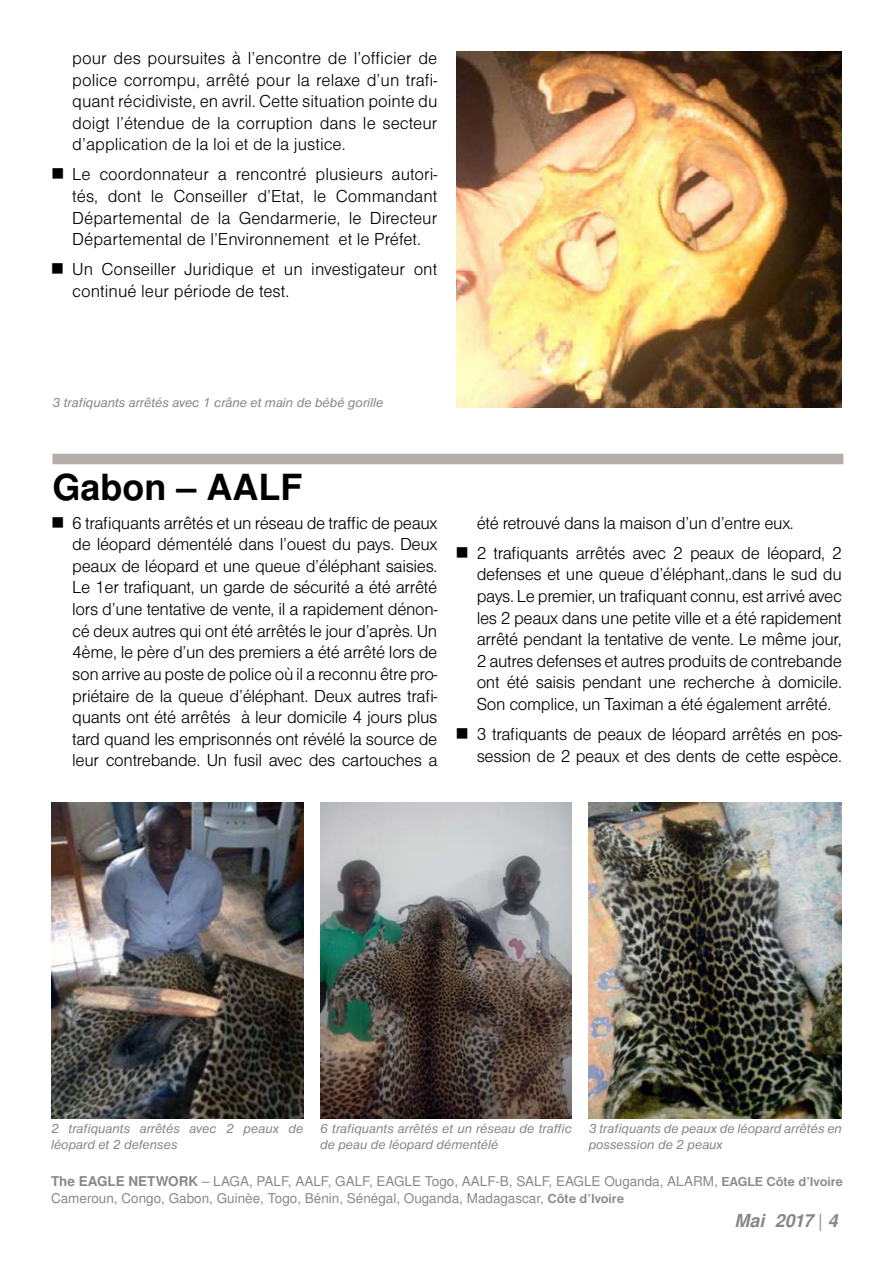
<style>
.page{position:relative;width:893px;height:1263px;background:#fff}
.page>*{position:absolute;margin:0;border:0;box-sizing:border-box;transform-origin:0 0}
.t1{font:700 36px "Nimbus Sans LOT";color:#000}
.t2{font:18px/21.6px "Nimbus Sans DOT Ligh";letter-spacing:-.02em;color:#000;text-align:justify}
.t3{font:18px/21.6px "Nimbus Sans DOT Ligh";color:#000}
.t4{font:italic 700 18px "Nimbus Sans LOT";color:#87888a}
.t5{font:italic 13.5px/16.2px "Nimbus Sans DOT";color:#87888a}
.t6{font:13.5px/16.2px "Nimbus Sans LOT";color:#87888a}
.s1{font-weight:700}
.s2{font-family:"Nimbus Sans DOT";font-weight:700}
.s3{font-weight:400;font-style:normal}
</style>
<div class="page">
<div style="left:52px;top:454px;width:791px;height:10px;background:#b5adaa"></div>
<img style="left:589px;top:802px;width:253px;height:316px">
<img style="left:52px;top:802px;width:251px;height:316px">
<img style="left:320px;top:802px;width:252px;height:316px">
<img style="left:457px;top:51px;width:385px;height:356px">
<p class="t2" style="left:72px;top:47px;width:367px">pour des poursuites à l’encontre de l’officier de police corrompu, arrêté pour la relaxe d’un trafi&shy;quant récidiviste, en avril. Cette situation pointe du doigt l’étendue de la corruption dans le secteur d’application de la loi et de la justice.</p>
<p class="t2" style="left:72px;top:164px;width:367px">Le coordonnateur a rencontré plusieurs autori&shy;tés, dont le Conseiller d’Etat, le Commandant Départemental de la Gendarmerie, le Directeur Départemental de l’Environnement et le Préfet.</p>
<p class="t3" style="left:72px;top:259px;width:367px">Un Conseiller Juridique et un investigateur ont continué leur période de test.</p>
<p class="t5" style="left:52px;top:395px;width:333px">3 trafiquants arrêtés avec 1 crâne et main de bébé gorille</p>
<h1 class="t1" style="left:52px;top:466px;width:252px">Gabon – AALF</h1>
<p class="t2" style="left:72px;top:512px;width:367px">6 trafiquants arrêtés et un réseau de traffic de peaux de léopard démentélé dans l’ouest du pays. Deux peaux de léopard et une queue d’éléphant saisies.<br>Le 1er trafiquant, un garde de sécurité a été arrêté lors d’une tentative de vente, il a rapidement dénon&shy;cé deux autres qui ont été arrêtés le jour d’après. Un 4ème, le père d’un des premiers a été arrêté lors de son arrive au poste de police où il a reconnu être pro&shy;priétaire de la queue d’éléphant. Deux autres trafi&shy;quants ont été arrêtés à leur domicile 4 jours plus tard quand les emprisonnés ont révélé la source de leur contrebande. Un fusil avec des cartouches a</p>
<p class="t2" style="left:477px;top:508px;width:367px;line-height:30.2px">été retrouvé dans la maison d’un d’entre eux.<br>2 trafiquants arrêtés avec 2 peaux de léopard, 2</p>
<p class="t2" style="left:477px;top:564px;width:367px">defenses et une queue d’éléphant,.dans le sud du pays. Le premier, un trafiquant connu, est arrivé avec les 2 peaux dans une petite ville et a été rapidement arrêté pendant la tentative de vente. Le même jour, 2 autres defenses et autres produits de contrebande ont été saisis pendant une recherche à domicile.<br>Son complice, un Taximan a été également arrêté.</p>
<p class="t2" style="left:477px;top:723px;width:367px">3 trafiquants de peaux de léopard arrêtés en pos&shy;session de 2 peaux et des dents de cette espèce.</p>
<p class="t5" style="left:51px;top:1121px;width:254px">2 trafiquants arrêtés avec 2 peaux de léopard et 2 defenses</p>
<p class="t5" style="left:320px;top:1121px;width:253px">6 trafiquants arrêtés et un réseau de traffic de peau de léopard démentélé</p>
<p class="t5" style="left:589px;top:1121px;width:255px">3 trafiquants de peaux de léopard arrêtés en possession de 2 peaux</p>
<p class="t6" style="left:51px;top:1174px;width:793px"><span class="s1">The EAGLE NETWORK</span> – LAGA, PALF, AALF, GALF, EAGLE Togo, AALF-B, SALF, EAGLE Ouganda, ALARM, <span class="s2">EAGLE Côte d’Ivoire<br></span>Cameroun, Congo, Gabon, Guinèe, Togo, Bénin, Sénégal, Ouganda, Madagascar, <span class="s2">Côte d’Ivoire</span></p>
<p class="t4" style="left:735px;top:1210px;width:105px">Mai 2017 <span class="s3">|</span> 4</p>
</div>
